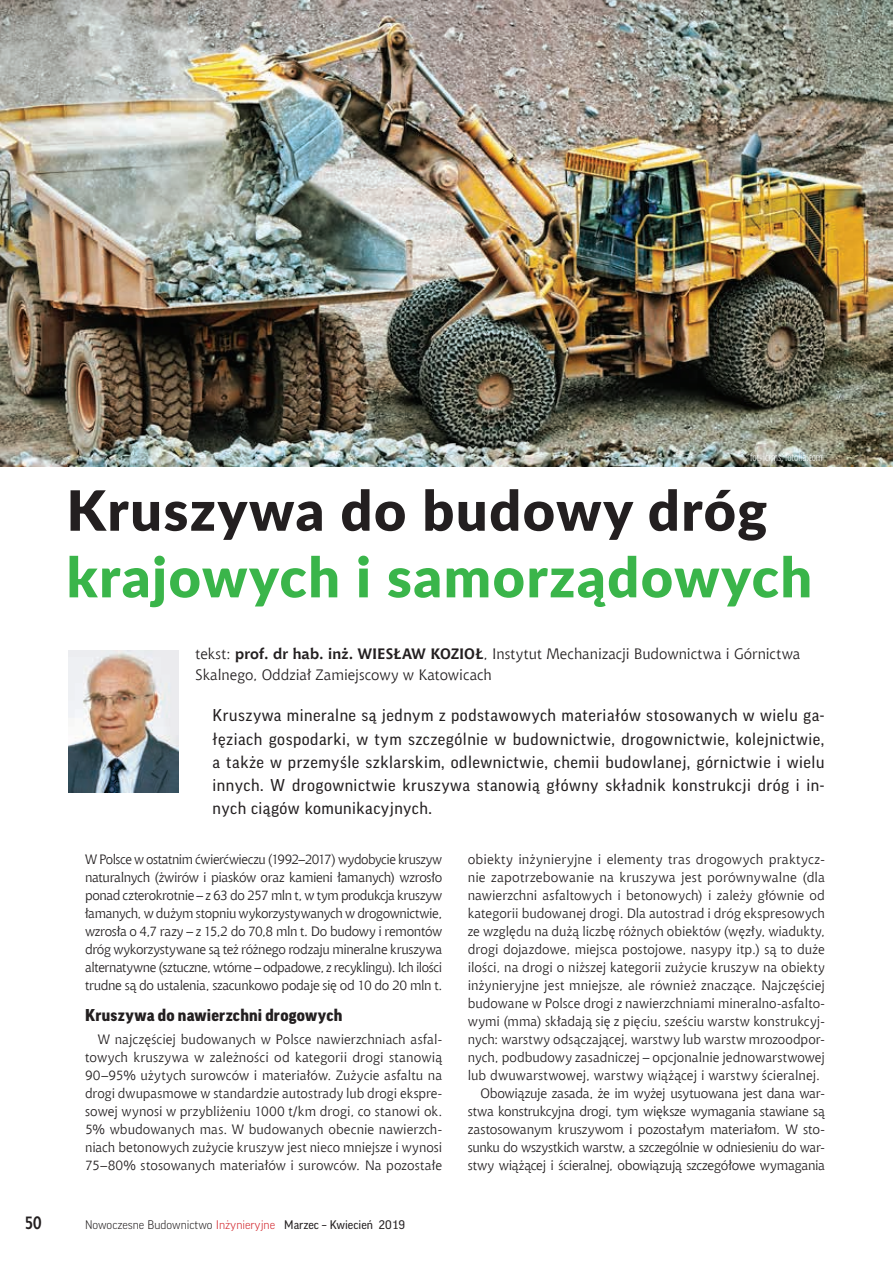
<style>
.page{position:relative;width:893px;height:1263px;background:#fff}
.page>*{position:absolute;margin:0;border:0;box-sizing:border-box;transform-origin:0 0}
.t1{font:900 55.5px "Lato";letter-spacing:.03em;color:#3ab54a}
.t2{font:900 55.5px "Lato";letter-spacing:.03em;color:#231f20}
.t3{font:700 18px "Aerton Cnd EFN";color:#231f20}
.t4{font:16.5px/23.2px "Good Pro";letter-spacing:.03em;color:#231f20;text-align:justify}
.t5{font:900 16.5px "Good Pro";letter-spacing:.01em;color:#231f20}
.t6{font:15px/21px "Chianti EU";color:#231f20}
.t7{font:13.5px/18px "Chianti EU";color:#231f20;text-align:justify}
.t8{font:13.5px "Chianti EU";letter-spacing:-.02em;color:#231f20}
.t9{font:13.5px "Chianti EU";letter-spacing:-.025em;color:#231f20}
.t10{font:300 12px "Good Pro";color:#231f20}
.t11{font:300 condensed 12px "Myriad Pro";color:#fff}
.s1{font-weight:700}
.s2{color:#d1232a}
.s3{font-weight:400}
</style>
<div class="page">
<img style="left:0;top:0;width:893px;height:466px">
<img style="left:68px;top:650px;width:111px;height:142px">
<p class="t11" style="left:750px;top:450px;width:74px">fot. lcrms, fotolia.com</p>
<h1 class="t2" style="left:67px;top:469px;width:702px">Kruszywa do budowy dróg</h1>
<h1 class="t1" style="left:67px;top:535px;width:747px">krajowych i samorządowych</h1>
<p class="t6" style="left:196px;top:644px;width:606px">tekst: <span class="s1">prof. dr hab. inż. WIESŁAW KOZIOŁ</span>, Instytut Mechanizacji Budownictwa i Górnictwa<br>Skalnego, Oddział Zamiejscowy w Katowicach</p>
<p class="t4" style="left:213px;top:704px;width:613px">Kruszywa mineralne są jednym z podstawowych materiałów stosowanych w wielu ga&shy;łęziach gospodarki, w tym szczególnie w budownictwie, drogownictwie, kolejnictwie, a także w przemyśle szklarskim, odlewnictwie, chemii budowlanej, górnictwie i wielu innych. W drogownictwie kruszywa stanowią główny składnik konstrukcji dróg i in&shy;nych ciągów komunikacyjnych.</p>
<p class="t7" style="left:85px;top:850px;width:359px">W Polsce w ostatnim ćwierćwieczu (1992–2017) wydobycie kruszyw naturalnych (żwirów i piasków oraz kamieni łamanych) wzrosło ponad czterokrotnie – z 63 do 257 mln t, w tym produkcja kruszyw łamanych, w dużym stopniu wykorzystywanych w drogownictwie, wzrosła o 4,7 razy – z 15,2 do 70,8 mln t. Do budowy i remontów dróg wykorzystywane są też różnego rodzaju mineralne kruszywa alternatywne (sztuczne, wtórne – odpadowe, z recyklingu). Ich ilości trudne są do ustalenia, szacunkowo podaje się od 10 do 20 mln t.</p>
<p class="t5" style="left:85px;top:1006px;width:259px">Kruszywa do nawierzchni drogowych</p>
<p class="t7" style="left:85px;top:1030px;width:359px;text-indent:13px">W najczęściej budowanych w Polsce nawierzchniach asfal&shy;towych kruszywa w zależności od kategorii drogi stanowią 90–95% użytych surowców i materiałów. Zużycie asfaltu na drogi dwupasmowe w standardzie autostrady lub drogi ekspre&shy;sowej wynosi w przybliżeniu 1000 t/km drogi, co stanowi ok.<br>5% wbudowanych mas. W budowanych obecnie nawierzch&shy;niach betonowych zużycie kruszyw jest nieco mniejsze i wynosi 75–80% stosowanych materiałów i surowców. Na pozostałe</p>
<h2 class="t3" style="left:25px;top:1212px;width:18px">50</h2>
<p class="t10" style="left:85px;top:1218px;width:322px">Nowoczesne Budownictwo <span class="s2">Inżynieryjne</span> <span class="s3">Marzec – Kwiecień 2019</span></p>
<p class="t7" style="left:468px;top:850px;width:359px">obiekty inżynieryjne i elementy tras drogowych praktycz-</p>
<p class="t7" style="left:468px;top:868px;width:359px">nie zapotrzebowanie na kruszywa jest porównywalne (dla</p>
<p class="t7" style="left:468px;top:886px;width:359px">nawierzchni asfaltowych i betonowych) i zależy głównie od</p>
<p class="t7" style="left:468px;top:904px;width:359px">kategorii budowanej drogi. Dla autostrad i dróg ekspresowych</p>
<p class="t7" style="left:468px;top:922px;width:359px">ze względu na dużą liczbę różnych obiektów (węzły, wiadukty,</p>
<p class="t7" style="left:468px;top:940px;width:359px">drogi dojazdowe, miejsca postojowe, nasypy itp.) są to duże</p>
<p class="t7" style="left:468px;top:958px;width:359px">ilości, na drogi o niższej kategorii zużycie kruszyw na obiekty</p>
<p class="t7" style="left:468px;top:976px;width:359px">inżynieryjne jest mniejsze, ale również znaczące. Najczęściej</p>
<p class="t7" style="left:468px;top:994px;width:359px">budowane w Polsce drogi z nawierzchniami mineralno-asfalto-</p>
<p class="t7" style="left:468px;top:1012px;width:359px">wymi (mma) składają się z pięciu, sześciu warstw konstrukcyj-</p>
<p class="t7" style="left:468px;top:1030px;width:359px">nych: warstwy odsączającej, warstwy lub warstw mrozoodpor-</p>
<p class="t7" style="left:468px;top:1048px;width:359px">nych, podbudowy zasadniczej – opcjonalnie jednowarstwowej</p>
<p class="t7" style="left:468px;top:1066px;width:354px">lub dwuwarstwowej, warstwy wiążącej i warstwy ścieralnej.</p>
<p class="t7" style="left:480px;top:1084px;width:346px">Obowiązuje zasada, że im wyżej usytuowana jest dana war-</p>
<p class="t8" style="left:468px;top:1103px;width:359px">stwa konstrukcyjna drogi, tym większe wymagania stawiane są</p>
<p class="t7" style="left:468px;top:1120px;width:359px">zastosowanym kruszywom i pozostałym materiałom. W sto-</p>
<p class="t9" style="left:468px;top:1139px;width:359px">sunku do wszystkich warstw, a szczególnie w odniesieniu do war-</p>
<p class="t8" style="left:468px;top:1157px;width:359px">stwy wiążącej i ścieralnej, obowiązują szczegółowe wymagania</p>
</div>
